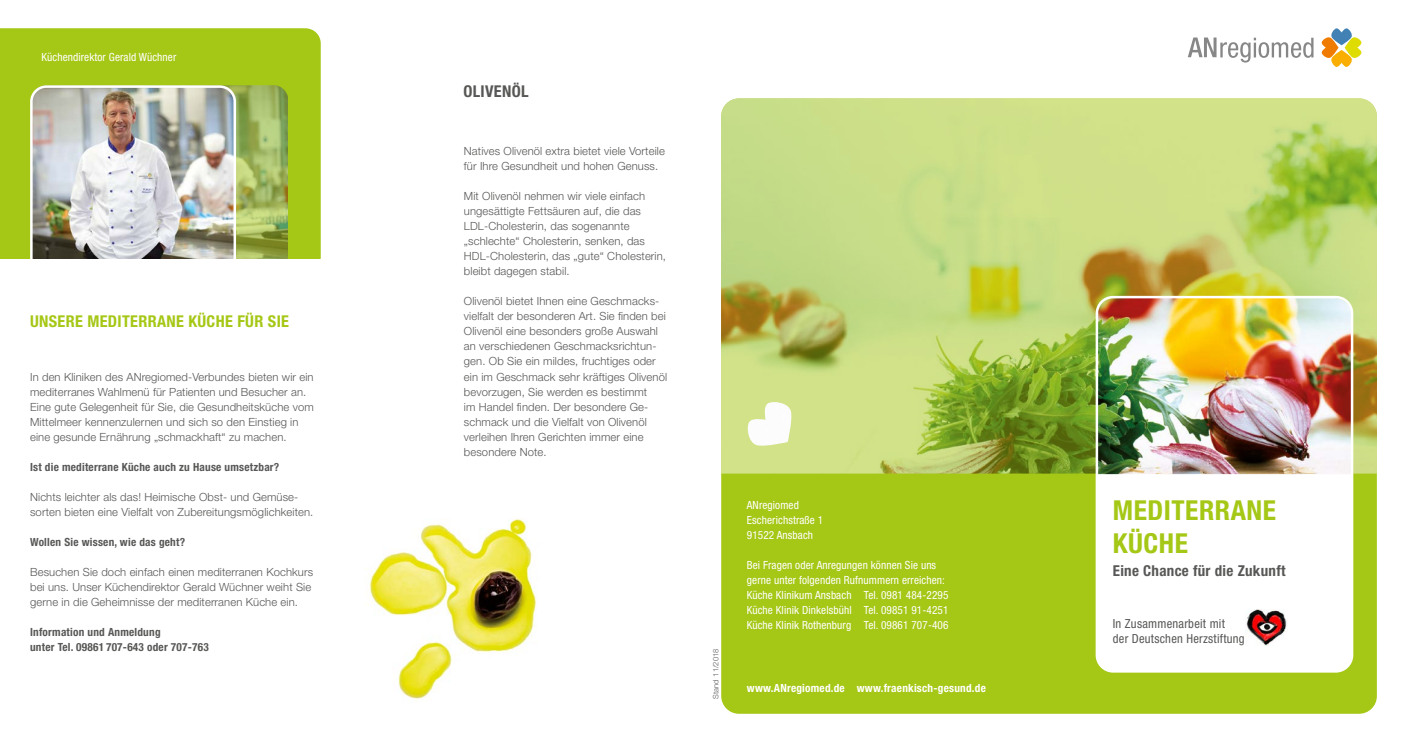
<style>
.page{position:relative;width:1407px;height:745px;background:#fff}
.page>*{position:absolute;margin:0;border:0;box-sizing:border-box;transform-origin:0 0}
.t1{font:700 condensed 27.5px/33px "Helvetica Neue LT Std";letter-spacing:.02em;color:#a5c715}
.t2{font:700 condensed 16.25px "Helvetica Neue LT Std";letter-spacing:.02em;color:#a5c715}
.t3{font:700 condensed 16.25px "Helvetica Neue LT Std";letter-spacing:.02em;color:#575756}
.t4{font:700 condensed 15px "Helvetica Neue LT Std";letter-spacing:.02em;color:#575756}
.t5{font:condensed 12.5px/15px "Helvetica Neue LT Std";letter-spacing:.02em;color:#575756}
.t6{font:300 11.25px/15px "Helvetica Neue LT Std";letter-spacing:.01em;color:#575756}
.t7{font:condensed 11.25px/15px "Helvetica Neue LT Std";letter-spacing:.01em;color:#fff}
.t8{font:700 condensed 11.25px/15px "Helvetica Neue LT Std";letter-spacing:.02em;color:#575756}
.t9{font:700 condensed 11.25px "Helvetica Neue LT Std";letter-spacing:.02em;color:#fff}
.t10{font:300 7.5px "Helvetica Neue LT Std";letter-spacing:.02em;color:#575756}
</style>
<div class="page">
<svg style="left:0;top:28px;width:319px;height:231px;background:#a3c227"></svg>
<img style="left:31px;top:87px;width:204px;height:172px">
<div style="left:30px;top:85px;width:206px;height:222px;border:2px solid #fff;border-radius:15px"></div>
<div style="left:0;top:259px;width:328px;height:32px;background:#fff"></div>
<img style="left:367px;top:519px;width:170px;height:183px">
<div style="left:721px;top:98px;width:656px;height:615px;background:#a5c715;border-radius:18px"></div>
<svg style="left:721px;top:98px;width:656px;height:376px;background:#bdd071"></svg>
<img style="left:1097px;top:298px;width:255px;height:176px">
<div style="left:1095px;top:296px;width:258px;height:376px;border:2px solid #fff;border-radius:16px"></div>
<img style="left:746px;top:402px;width:47px;height:45px">
<div style="left:1097px;top:474px;width:255px;height:197px;background:#fff"></div>
<img style="left:1245px;top:609px;width:42px;height:36px">
<svg style="left:1321px;top:28px;width:41px;height:39px"></svg>
<svg style="left:1188px;top:37px;width:125px;height:25px"></svg>
<p class="t7" style="left:42px;top:50px;width:136px">Küchendirektor Gerald Wüchner</p>
<h2 class="t2" style="left:30px;top:311px;width:260px">UNSERE MEDITERRANE KÜCHE FÜR SIE</h2>
<p class="t6" style="left:30px;top:369px;width:285px">In den Kliniken des ANregiomed-Verbundes bieten wir ein mediterranes Wahlmenü für Patienten und Besucher an.<br>Eine gute Gelegenheit für Sie, die Gesundheitsküche vom Mittelmeer kennenzulernen und sich so den Einstieg in eine gesunde Ernährung „schmackhaft“ zu machen.</p>
<p class="t8" style="left:30px;top:459px;width:251px">Ist die mediterrane Küche auch zu Hause umsetzbar?</p>
<p class="t6" style="left:30px;top:489px;width:285px">Nichts leichter als das! Heimische Obst- und Gemüse&shy;sorten bieten eine Vielfalt von Zubereitungsmöglichkeiten.</p>
<p class="t8" style="left:30px;top:534px;width:156px">Wollen Sie wissen, wie das geht?</p>
<p class="t6" style="left:30px;top:564px;width:285px">Besuchen Sie doch einfach einen mediterranen Kochkurs bei uns. Unser Küchendirektor Gerald Wüchner weiht Sie gerne in die Geheimnisse der mediterranen Küche ein.</p>
<p class="t8" style="left:30px;top:624px;width:180px">Information und Anmeldung<br>unter Tel. 09861 707-643 oder 707-763</p>
<h2 class="t3" style="left:463px;top:81px;width:67px">OLIVENÖL</h2>
<p class="t6" style="left:464px;top:143px;width:202px">Natives Olivenöl extra bietet viele Vorteile für Ihre Gesundheit und hohen Genuss.</p>
<p class="t6" style="left:464px;top:188px;width:204px">Mit Olivenöl nehmen wir viele einfach ungesättigte Fettsäuren auf, die das LDL-Cholesterin, das sogenannte „schlechte“ Cholesterin, senken, das HDL-Cholesterin, das „gute“ Cholesterin, bleibt dagegen stabil.</p>
<p class="t6" style="left:464px;top:293px;width:205px">Olivenöl bietet Ihnen eine Geschmacks&shy;vielfalt der besonderen Art. Sie finden bei Olivenöl eine besonders große Auswahl an verschiedenen Geschmacksrichtun&shy;gen. Ob Sie ein mildes, fruchtiges oder ein im Geschmack sehr kräftiges Olivenöl bevorzugen, Sie werden es bestimmt<br>im Handel finden. Der besondere Ge&shy;schmack und die Vielfalt von Olivenöl verleihen Ihren Gerichten immer eine besondere Note.</p>
<p class="t10" style="left:711px;top:698px;width:52px;rotate:-90deg">Stand 11/2018</p>
<h1 class="t1" style="left:1113px;top:493px;width:165px">MEDITERRANE<br>KÜCHE</h1>
<p class="t7" style="left:747px;top:496px;width:78px">ANregiomed<br>Escherichstraße 1<br>91522 Ansbach</p>
<p class="t7" style="left:747px;top:556px;width:203px">Bei Fragen oder Anregungen können Sie uns gerne unter folgenden Rufnummern erreichen:<br>Küche Klinikum Ansbach Tel. 0981 484-2295<br>Küche Klinik Dinkelsbühl Tel. 09851 91-4251<br>Küche Klinik Rothenburg Tel. 09861 707-406</p>
<h3 class="t4" style="left:1113px;top:561px;width:174px">Eine Chance für die Zukunft</h3>
<p class="t5" style="left:1113px;top:615px;width:133px">In Zusammenarbeit mit<br>der Deutschen Herzstiftung</p>
<p class="t9" style="left:747px;top:680px;width:240px">www.ANregiomed.de www.fraenkisch-gesund.de</p>
</div>
